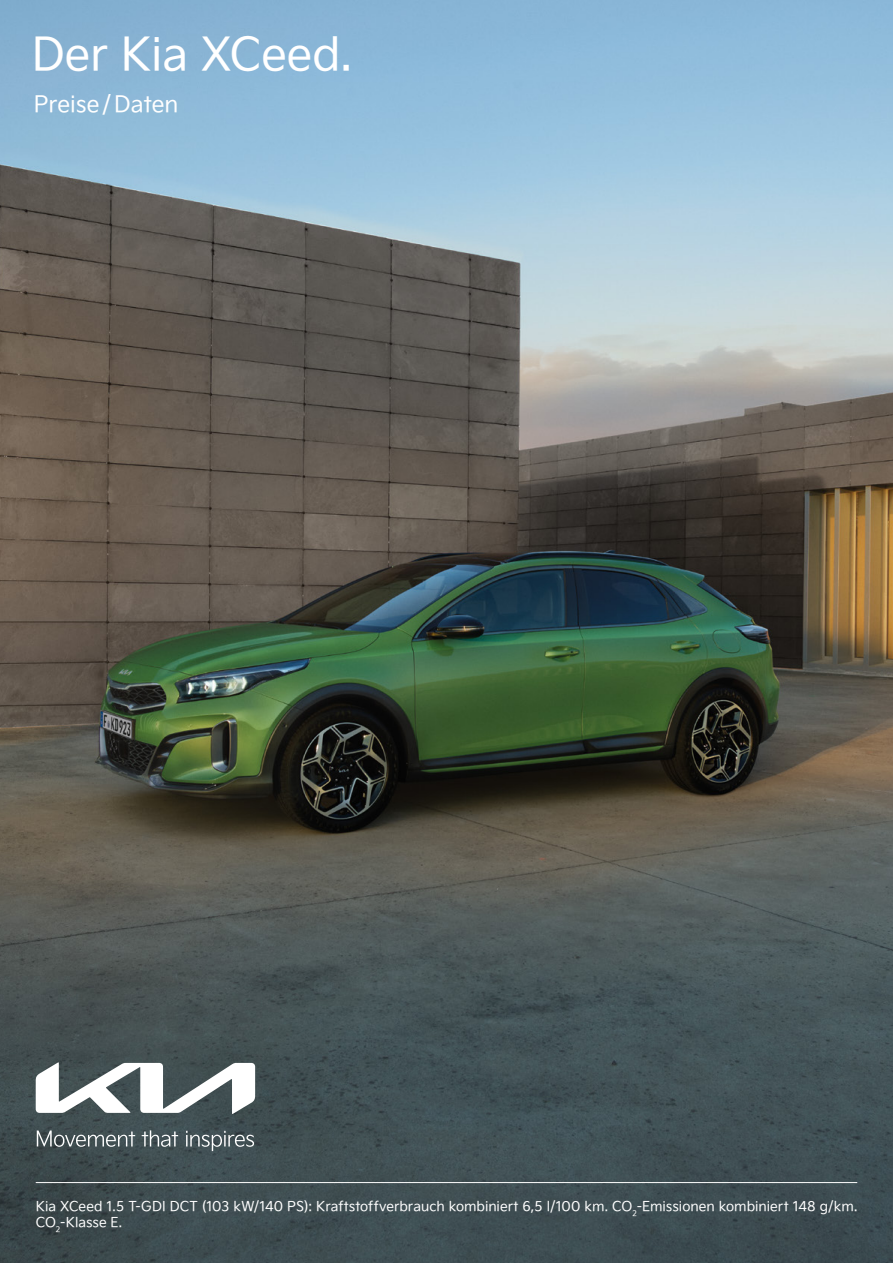
<style>
.page{position:relative;width:893px;height:1263px;background:#fff}
.page>*{position:absolute;margin:0;border:0;box-sizing:border-box;transform-origin:0 0}
.t1{font:45px "Kia Signature OTF Regular";color:#fff}
.t2{font:22.5px "Kia Signature OTF Regular";color:#fff}
.t3{font:13.5px/16.2px "Kia Signature OTF Regular";color:#fff}
</style>
<div class="page">
<img style="left:0;top:0;width:893px;height:1263px">
<hr style="left:36px;top:1182px;width:821px;height:1px;background:#fff">
<svg style="left:36px;top:1062px;width:219px;height:52px"></svg>
<svg style="left:37px;top:1130px;width:98px;height:17px;background:#6a7577"></svg>
<svg style="left:142px;top:1130px;width:36px;height:17px"></svg>
<svg style="left:186px;top:1131px;width:68px;height:20px"></svg>
<h1 class="t1" style="left:32px;top:21px;width:321px">Der Kia XCeed.</h1>
<h2 class="t2" style="left:34px;top:87px;width:146px">Preise/Daten</h2>
<p class="t3" style="left:36px;top:1197px;width:823px">Kia XCeed 1.5 T-GDI DCT (103 kW/140 PS): Kraftstoffverbrauch kombiniert 6,5 l/100 km. CO<sub>2</sub>-Emissionen kombiniert 148 g/km.<br>CO<sub>2</sub>-Klasse E.</p>
</div>
